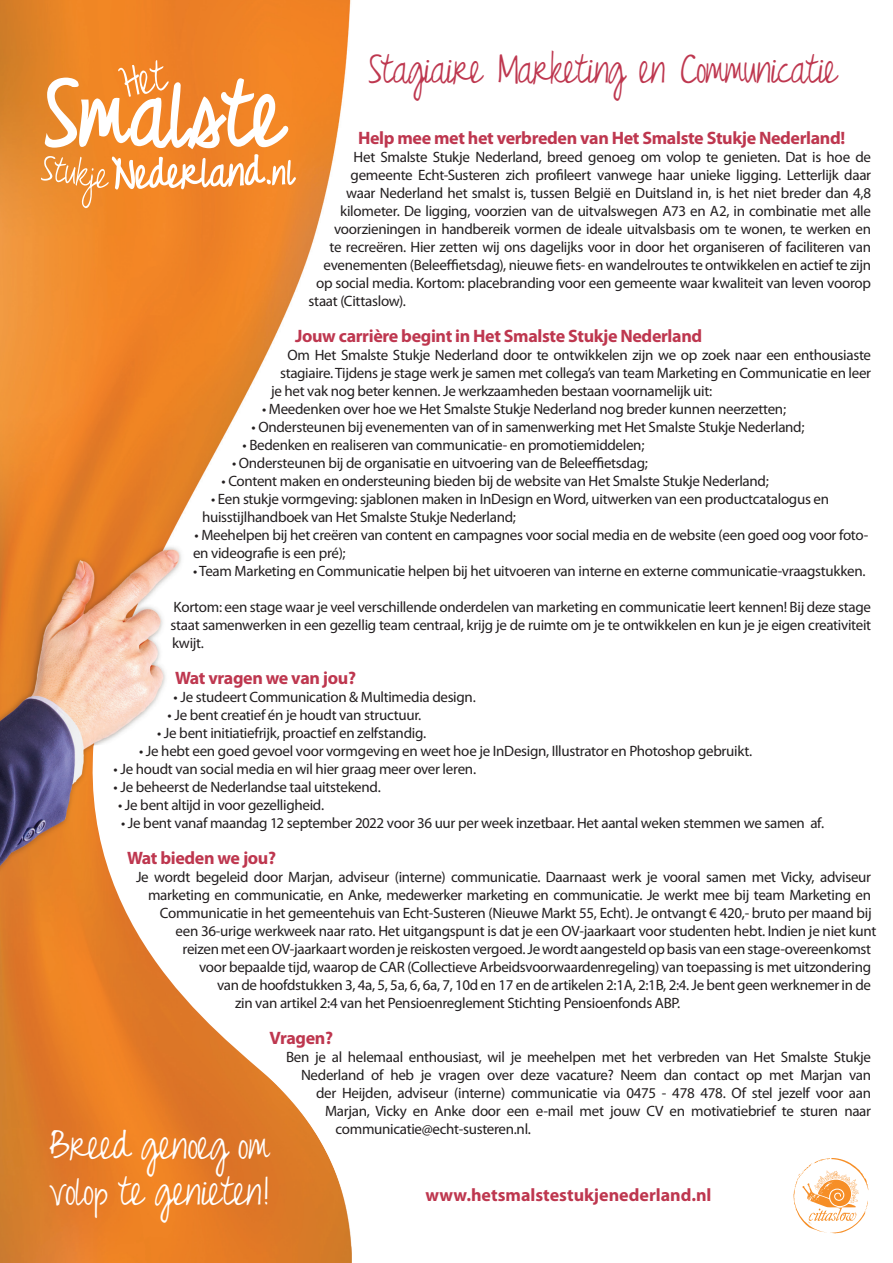
<style>
.page{position:relative;width:893px;height:1263px;background:#fff}
.page>*{position:absolute;margin:0;border:0;box-sizing:border-box;transform-origin:0 0}
.t1{font:36px "Just Realize";letter-spacing:-.02em;color:#be374f;scale:.95 1}
.t2{font:35.85px/46.3px "Just Realize";color:#fff}
.t3{font:700 18px "Myriad Pro";letter-spacing:-.02em;color:#be374f}
.t4{font:700 18px "Myriad Pro";color:#be374f}
.t5{font:15px/18px "Myriad Pro";letter-spacing:-.02em;color:#231f20}
</style>
<div class="page">
<img style="left:0;top:0;width:352px;height:1263px">
<svg style="left:41px;top:60px;width:255px;height:148px"></svg>
<svg style="left:793px;top:1158px;width:75px;height:76px"></svg>
<h1 class="t1" style="left:369px;top:50px;width:494px">Stagiaire Marketing en Communicatie</h1>
<p class="t3" style="left:358px;top:126px;width:489px">Help mee met het verbreden van Het Smalste Stukje Nederland!</p>
<p class="t5" style="left:354px;top:148px;width:519px">Het Smalste Stukje Nederland, breed genoeg om volop te genieten. Dat is hoe de</p>
<p class="t5" style="left:351px;top:166px;width:522px">gemeente Echt-Susteren zich profileert vanwege haar unieke ligging. Letterlijk daar</p>
<p class="t5" style="left:346px;top:184px;width:526px">waar Nederland het smalst is, tussen België en Duitsland in, is het niet breder dan 4,8</p>
<p class="t5" style="left:340px;top:202px;width:532px">kilometer. De ligging, voorzien van de uitvalswegen A73 en A2, in combinatie met alle</p>
<p class="t5" style="left:334px;top:220px;width:539px">voorzieningen in handbereik vormen de ideale uitvalsbasis om te wonen, te werken en</p>
<p class="t5" style="left:330px;top:238px;width:543px">te recreëren. Hier zetten wij ons dagelijks voor in door het organiseren of faciliteren van</p>
<p class="t5" style="left:324px;top:256px;width:549px">evenementen (Beleeffietsdag), nieuwe fiets- en wandelroutes te ontwikkelen en actief te zijn</p>
<p class="t5" style="left:316px;top:274px;width:556px">op social media. Kortom: placebranding voor een gemeente waar kwaliteit van leven voorop</p>
<p class="t5" style="left:309px;top:292px;width:99px">staat (Cittaslow).</p>
<p class="t3" style="left:295px;top:324px;width:409px">Jouw carrière begint in Het Smalste Stukje Nederland</p>
<p class="t5" style="left:288px;top:346px;width:585px">Om Het Smalste Stukje Nederland door te ontwikkelen zijn we op zoek naar een enthousiaste</p>
<p class="t5" style="left:280px;top:364px;width:593px">stagiaire. Tijdens je stage werk je samen met collega’s van team Marketing en Communicatie en leer</p>
<p class="t5" style="left:271px;top:382px;width:443px">je het vak nog beter kennen. Je werkzaamheden bestaan voornamelijk uit:</p>
<p class="t5" style="left:262px;top:400px;width:525px">• Meedenken over hoe we Het Smalste Stukje Nederland nog breder kunnen neerzetten;</p>
<p class="t5" style="left:252px;top:418px;width:554px">• Ondersteunen bij evenementen van of in samenwerking met Het Smalste Stukje Nederland;</p>
<p class="t5" style="left:243px;top:436px;width:403px">• Bedenken en realiseren van communicatie- en promotiemiddelen;</p>
<p class="t5" style="left:232px;top:454px;width:417px">• Ondersteunen bij de organisatie en uitvoering van de Beleeffietsdag;</p>
<p class="t5" style="left:222px;top:472px;width:549px">• Content maken en ondersteuning bieden bij de website van Het Smalste Stukje Nederland;</p>
<p class="t5" style="left:202px;top:490px;width:628px;text-indent:9px">• Een stukje vormgeving: sjablonen maken in InDesign en Word, uitwerken van een productcatalogus en huisstijlhandboek van Het Smalste Stukje Nederland;</p>
<p class="t5" style="left:193px;top:526px;width:677px">• Meehelpen bij het creëren van content en campagnes voor social media en de website (een goed oog voor foto&shy;en videografie is een pré);</p>
<p class="t5" style="left:193px;top:562px;width:674px">• Team Marketing en Communicatie helpen bij het uitvoeren van interne en externe communicatie-vraagstukken.</p>
<p class="t5" style="left:171px;top:598px;width:702px;text-align:justify">Kortom: een stage waar je veel verschillende onderdelen van marketing en communicatie leert kennen! Bij deze stage staat samenwerken in een gezellig team centraal, krijg je de ruimte om je te ontwikkelen en kun je je eigen creativiteit kwijt.</p>
<p class="t3" style="left:175px;top:666px;width:182px">Wat vragen we van jou?</p>
<p class="t5" style="left:174px;top:688px;width:304px">• Je studeert Communication &amp; Multimedia design.</p>
<p class="t5" style="left:168px;top:706px;width:255px">• Je bent creatief én je houdt van structuur.</p>
<p class="t5" style="left:157px;top:724px;width:271px">• Je bent initiatiefrijk, proactief en zelfstandig.</p>
<p class="t5" style="left:139px;top:742px;width:615px">• Je hebt een goed gevoel voor vormgeving en weet hoe je InDesign, Illustrator en Photoshop gebruikt.</p>
<p class="t5" style="left:114px;top:760px;width:364px">• Je houdt van social media en wil hier graag meer over leren.</p>
<p class="t5" style="left:114px;top:778px;width:269px">• Je beheerst de Nederlandse taal uitstekend.</p>
<p class="t5" style="left:118px;top:796px;width:208px">• Je bent altijd in voor gezelligheid.</p>
<p class="t5" style="left:121px;top:814px;width:705px">• Je bent vanaf maandag 12 september 2022 voor 36 uur per week inzetbaar. Het aantal weken stemmen we samen af.</p>
<p class="t3" style="left:127px;top:846px;width:150px">Wat bieden we jou?</p>
<p class="t5" style="left:136px;top:868px;width:736px">Je wordt begeleid door Marjan, adviseur (interne) communicatie. Daarnaast werk je vooral samen met Vicky, adviseur</p>
<p class="t5" style="left:148px;top:886px;width:724px">marketing en communicatie, en Anke, medewerker marketing en communicatie. Je werkt mee bij team Marketing en</p>
<p class="t5" style="left:160px;top:904px;width:713px">Communicatie in het gemeentehuis van Echt-Susteren (Nieuwe Markt 55, Echt). Je ontvangt € 420,- bruto per maand bij</p>
<p class="t5" style="left:176px;top:922px;width:702px">een 36-urige werkweek naar rato. Het uitgangspunt is dat je een OV-jaarkaart voor studenten hebt. Indien je niet kunt</p>
<p class="t5" style="left:183px;top:940px;width:690px">reizen met een OV-jaarkaart worden je reiskosten vergoed. Je wordt aangesteld op basis van een stage-overeenkomst</p>
<p class="t5" style="left:199px;top:958px;width:674px">voor bepaalde tijd, waarop de CAR (Collectieve Arbeidsvoorwaardenregeling) van toepassing is met uitzondering</p>
<p class="t5" style="left:217px;top:976px;width:655px">van de hoofdstukken 3, 4a, 5, 5a, 6, 6a, 7, 10d en 17 en de artikelen 2:1A, 2:1B, 2:4. Je bent geen werknemer in de</p>
<p class="t5" style="left:235px;top:994px;width:447px">zin van artikel 2:4 van het Pensioenreglement Stichting Pensioenfonds ABP.</p>
<p class="t3" style="left:270px;top:1026px;width:65px">Vragen?</p>
<p class="t5" style="left:286px;top:1048px;width:587px">Ben je al helemaal enthousiast, wil je meehelpen met het verbreden van Het Smalste Stukje</p>
<p class="t5" style="left:301px;top:1066px;width:572px">Nederland of heb je vragen over deze vacature? Neem dan contact op met Marjan van</p>
<p class="t5" style="left:316px;top:1084px;width:557px">der Heijden, adviseur (interne) communicatie via 0475 - 478 478. Of stel jezelf voor aan</p>
<p class="t5" style="left:325px;top:1102px;width:548px">Marjan, Vicky en Anke door een e-mail met jouw CV en motivatiebrief te sturen naar</p>
<p class="t5" style="left:336px;top:1120px;width:197px">communicatie@echt-susteren.nl.</p>
<h2 class="t2" style="left:50px;top:1123px;width:222px">Breed genoeg om volop te genieten!</h2>
<p class="t4" style="left:426px;top:1183px;width:287px">www.hetsmalstestukjenederland.nl</p>
</div>
